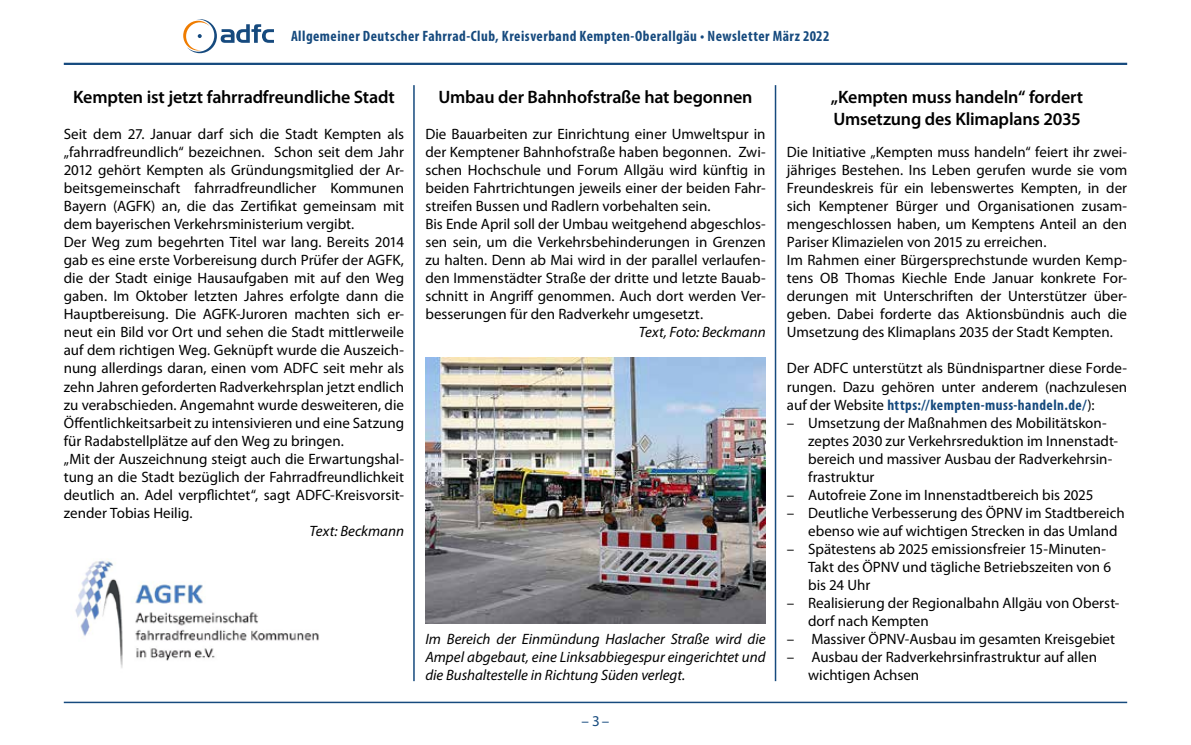
<style>
.page{position:relative;width:1191px;height:745px;background:#fff}
.page>*{position:absolute;margin:0;border:0;box-sizing:border-box;transform-origin:0 0}
.t1{font:600 18px/21.6px "Myriad Pro";letter-spacing:-.01em;color:#000}
.t2{font:15px/18px "Myriad Pro";color:#000}
.t3{font:italic 15px/18px "Myriad Pro";color:#000;text-align:justify}
.t4{font:700 condensed 15px "Myriad Pro";letter-spacing:.03em;color:#164a7e}
.t5{font:15px "Myriad Pro";color:#164a7e}
.s1{font-weight:700;font-stretch:condensed;color:#164a7e}
</style>
<div class="page">
<hr style="left:64px;top:63px;width:1063px;height:2px;background:#164a7e">
<hr style="left:64px;top:701px;width:1063px;height:1px;background:#164a7e">
<svg style="left:183px;top:19px;width:91px;height:34px"></svg>
<hr style="left:413px;top:85px;width:2px;height:595px;background:#164a7e">
<hr style="left:774px;top:85px;width:2px;height:595px;background:#164a7e">
<img style="left:75px;top:560px;width:244px;height:108px">
<img style="left:425px;top:357px;width:340px;height:265px">
<p class="t4" style="left:291px;top:27px;width:540px">Allgemeiner Deutscher Fahrrad-Club, Kreisverband Kempten-Oberallgäu • Newsletter März 2022</p>
<p class="t1" style="left:73px;top:86px;width:323px">Kempten ist jetzt fahrradfreundliche Stadt</p>
<p class="t2" style="left:64px;top:125px;width:342px">Seit dem 27. Januar darf sich die Stadt Kempten als „fahrradfreundlich“ bezeichnen. Schon seit dem Jahr 2012 gehört Kempten als Gründungsmitglied der Ar&shy;beitsgemeinschaft fahrradfreundlicher Kommunen Bayern (AGFK) an, die das Zertifikat gemeinsam mit dem bayerischen Verkehrsministerium vergibt.<br>Der Weg zum begehrten Titel war lang. Bereits 2014 gab es eine erste Vorbereisung durch Prüfer der AGFK, die der Stadt einige Hausaufgaben mit auf den Weg gaben. Im Oktober letzten Jahres erfolgte dann die Hauptbereisung. Die AGFK-Juroren machten sich er&shy;neut ein Bild vor Ort und sehen die Stadt mittlerweile auf dem richtigen Weg. Geknüpft wurde die Auszeich&shy;nung allerdings daran, einen vom ADFC seit mehr als zehn Jahren geforderten Radverkehrsplan jetzt endlich zu verabschieden. Angemahnt wurde desweiteren, die Öffentlichkeitsarbeit zu intensivieren und eine Satzung für Radabstellplätze auf den Weg zu bringen.<br>„Mit der Auszeichnung steigt auch die Erwartungshal&shy;tung an die Stadt bezüglich der Fahrradfreundlichkeit deutlich an. Adel verpflichtet“, sagt ADFC-Kreisvorsit&shy;zender Tobias Heilig.</p>
<p class="t3" style="left:309px;top:521px;width:96px">Text: Beckmann</p>
<p class="t1" style="left:438px;top:86px;width:316px">Umbau der Bahnhofstraße hat begonnen</p>
<p class="t2" style="left:425px;top:125px;width:342px">Die Bauarbeiten zur Einrichtung einer Umweltspur in der Kemptener Bahnhofstraße haben begonnen. Zwi&shy;schen Hochschule und Forum Allgäu wird künftig in beiden Fahrtrichtungen jeweils einer der beiden Fahr&shy;streifen Bussen und Radlern vorbehalten sein.<br>Bis Ende April soll der Umbau weitgehend abgeschlos&shy;sen sein, um die Verkehrsbehinderungen in Grenzen zu halten. Denn ab Mai wird in der parallel verlaufen&shy;den Immenstädter Straße der dritte und letzte Bauab&shy;schnitt in Angriff genommen. Auch dort werden Ver&shy;besserungen für den Radverkehr umgesetzt.</p>
<p class="t3" style="left:639px;top:323px;width:128px">Text, Foto: Beckmann</p>
<p class="t3" style="left:425px;top:629px;width:342px">Im Bereich der Einmündung Haslacher Straße wird die Ampel abgebaut, eine Linksabbiegespur eingerichtet und die Bushaltestelle in Richtung Süden verlegt.</p>
<p class="t5" style="left:581px;top:711px;width:29px">– 3–</p>
<p class="t1" style="left:831px;top:86px;width:254px">„Kempten muss handeln“ fordert<br>Umsetzung des Klimaplans 2035</p>
<p class="t2" style="left:787px;top:143px;width:342px">Die Initiative „Kempten muss handeln“ feiert ihr zwei&shy;jähriges Bestehen. Ins Leben gerufen wurde sie vom Freundeskreis für ein lebenswertes Kempten, in der sich Kemptener Bürger und Organisationen zusam&shy;mengeschlossen haben, um Kemptens Anteil an den Pariser Klimazielen von 2015 zu erreichen.<br>Im Rahmen einer Bürgersprechstunde wurden Kemp&shy;tens OB Thomas Kiechle Ende Januar konkrete For&shy;derungen mit Unterschriften der Unterstützer über&shy;geben. Dabei forderte das Aktionsbündnis auch die Umsetzung des Klimaplans 2035 der Stadt Kempten.</p>
<p class="t2" style="left:787px;top:359px;width:342px;text-align:justify">Der ADFC unterstützt als Bündnispartner diese Forde&shy;rungen. Dazu gehören unter anderem (nachzulesen auf der Website <span class="s1">https://kempten-muss-handeln.de/</span>):</p>
<p class="t2" style="left:808px;top:413px;width:311px;text-indent:-21px">– Umsetzung der Maßnahmen des Mobilitätskon&shy;zeptes 2030 zur Verkehrsreduktion im Innenstadt&shy;bereich und massiver Ausbau der Radverkehrsin&shy;frastruktur</p>
<p class="t2" style="left:787px;top:485px;width:308px">– Autofreie Zone im Innenstadtbereich bis 2025</p>
<p class="t2" style="left:808px;top:503px;width:318px;text-indent:-21px">– Deutliche Verbesserung des ÖPNV im Stadtbereich ebenso wie auf wichtigen Strecken in das Umland</p>
<p class="t2" style="left:808px;top:539px;width:304px;text-indent:-21px">– Spätestens ab 2025 emissionsfreier 15-Minuten-<br>Takt des ÖPNV und tägliche Betriebszeiten von 6 bis 24 Uhr</p>
<p class="t2" style="left:808px;top:593px;width:313px;text-indent:-21px">– Realisierung der Regionalbahn Allgäu von Oberst&shy;dorf nach Kempten</p>
<p class="t2" style="left:787px;top:629px;width:330px">– Massiver ÖPNV-Ausbau im gesamten Kreisgebiet</p>
<p class="t2" style="left:808px;top:647px;width:290px;text-indent:-21px">– Ausbau der Radverkehrsinfrastruktur auf allen wichtigen Achsen</p>
</div>
